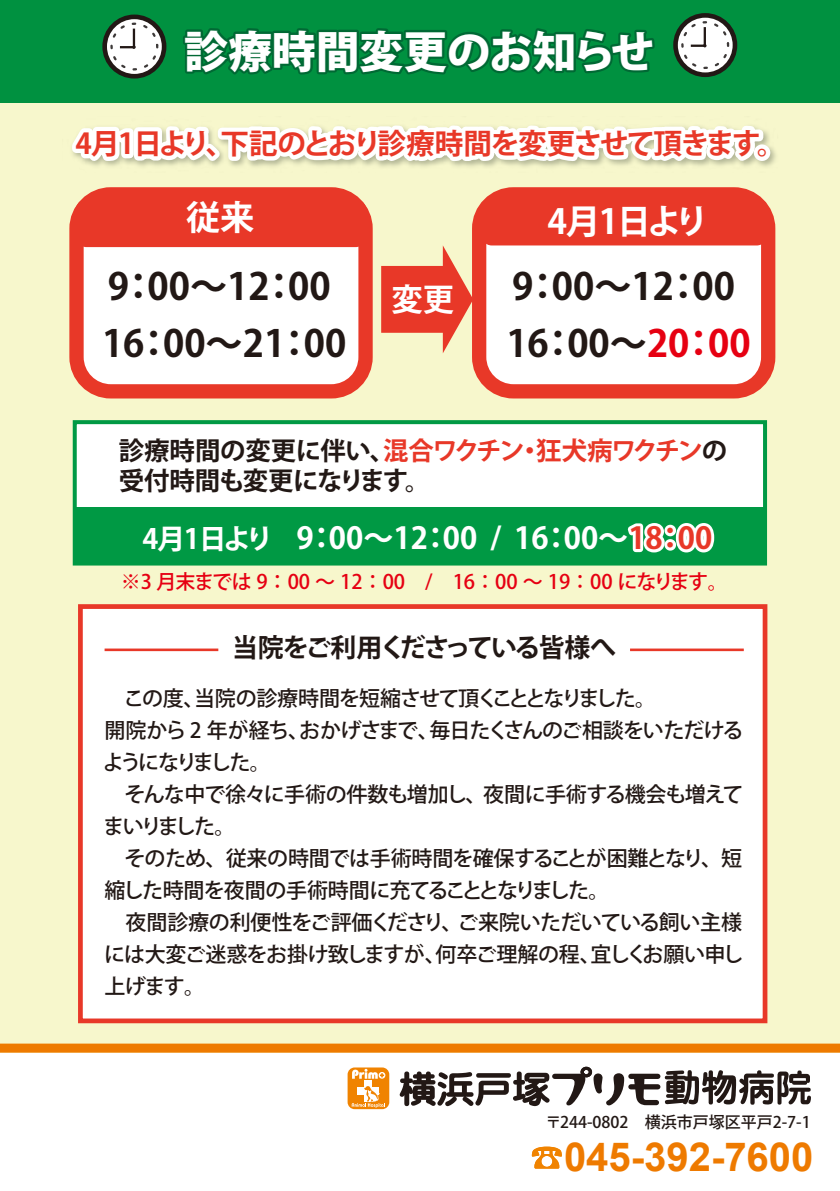
<style>
.page{position:relative;width:840px;height:1191px;background:#fff}
.page>*{position:absolute;margin:0;border:0;box-sizing:border-box;transform-origin:0 0}
.t1{font:800 43.8px "Koz Go Pro";color:#fff}
.t2{font:700 40px "Arial";color:#ee7a00}
.t3{font:700 37.2px/57px "Koz Go Pro";color:#221815}
.t4{font:700 34.2px "Koz Go Pro";letter-spacing:-.045em;color:#fff}
.t5{font:700 31.4px "Koz Go Pro";color:#fff}
.t6{font:700 30px "Koz Go Pro";color:#fff}
.t7{font:700 28.6px "Koz Go Pro";letter-spacing:-.05em;color:#e60012}
.t8{font:700 26px "Koz Go Pro";letter-spacing:-.075em;color:#221815}
.t9{font:700 25.4px/30px "Koz Go Pro";letter-spacing:-.025em;color:#221815}
.t10{font:500 21px/32px "Koz Go Pro";letter-spacing:-.045em;color:#221815}
.t11{font:500 20px "Koz Go Pro";letter-spacing:-.02em;color:#e60012}
.t12{font:500 16px "Koz Go Pro";color:#221815}
.s1{color:#e60012}
.s2{color:#e83828}
.s3{font-size:27.8px}
</style>
<div class="page">
<div style="left:0;top:75px;width:839px;height:977px;background:#f7f7cc"></div>
<div style="left:0;top:1043px;width:839px;height:9px;background:#ee7a00"></div>
<div style="left:73px;top:420px;width:693px;height:145px;background:#fff;border:4px solid #094"></div>
<div style="left:0;top:0;width:839px;height:102px;background:#009140"></div>
<svg style="left:183px;top:28px;width:472px;height:47px"></svg>
<div style="left:347px;top:1067px;width:42px;height:42px;background:#f08300;border-radius:7px"></div>
<div style="left:364px;top:1080px;width:7px;height:21px;background:#fff"></div>
<svg style="left:351px;top:1086px;width:33px;height:21px"></svg>
<svg style="left:352px;top:1068px;width:33px;height:10px"></svg>
<svg style="left:399px;top:1066px;width:411px;height:40px"></svg>
<svg style="left:69px;top:125px;width:705px;height:274px"></svg>
<div style="left:480px;top:198px;width:287px;height:47px;background:#e83828;border-radius:12px"></div>
<div style="left:75px;top:200px;width:292px;height:47px;background:#e83828;border-radius:12px"></div>
<div style="left:102px;top:15px;width:64px;height:64px;border:5px solid #221815;border-radius:50%"></div>
<svg style="left:108px;top:20px;width:51px;height:53px;background:#ccd0cd"></svg>
<div style="left:672px;top:13px;width:64px;height:64px;border:5px solid #221815;border-radius:50%"></div>
<svg style="left:678px;top:19px;width:52px;height:52px;background:#ccd0cc"></svg>
<svg style="left:531px;top:1146px;width:30px;height:22px"></svg>
<div style="left:78px;top:604px;width:689px;height:419px;background:#fff;border:5px solid #e83828"></div>
<hr style="left:104px;top:648px;width:114px;height:3px;background:#e83828">
<hr style="left:629px;top:648px;width:114px;height:3px;background:#e83828">
<div style="left:75px;top:507px;width:689px;height:56px;background:#094"></div>
<svg style="left:627px;top:523px;width:88px;height:30px"></svg>
<h1 class="t1" style="left:184px;top:23px;width:471px">診療時間変更のお知らせ</h1>
<h3 class="t7" style="left:76px;top:125px;width:711px">4月1日より、下記のとおり診療時間を変更させて頂きます。</h3>
<h3 class="t4" style="left:186px;top:195px;width:70px">従来</h3>
<h3 class="t4" style="left:547px;top:199px;width:163px">4月1日より</h3>
<h3 class="t3" style="left:102px;top:260px;width:245px">9：00～12：00<br>16：00～21：00</h3>
<h3 class="t5" style="left:391px;top:279px;width:64px">変更</h3>
<h3 class="t3" style="left:506px;top:260px;width:245px">9：00～12：00<br>16：00～<span class="s1">20：00</span></h3>
<p class="t9" style="left:119px;top:437px;width:609px">診療時間の変更に伴い、<span class="s2">混合ワクチン・狂犬病ワクチン</span>の受付時間も変更になります。</p>
<h3 class="t6" style="left:142px;top:519px;width:571px"><span class="s3">4月1日より</span> 9：00～12：00 / 16：00～18：00</h3>
<p class="t11" style="left:121px;top:569px;width:608px">※3 月末までは 9：00 ～ 12：00　/　16：00 ～ 19：00 になります。</p>
<p class="t8" style="left:232px;top:630px;width:385px">当院をご利用くださっている皆様へ</p>
<p class="t10" style="left:103px;top:683px;width:641px">　この度、当院の診療時間を短縮させて頂くこととなりました。<br>開院から 2 年が経ち、おかげさまで、毎日たくさんのご相談をいただけるようになりました。<br>　そんな中で徐々に手術の件数も増加し、夜間に手術する機会も増えてまいりました。<br>　そのため、従来の時間では手術時間を確保することが困難となり、短縮した時間を夜間の手術時間に充てることとなりました。<br>　夜間診療の利便性をご評価くださり、ご来院いただいている飼い主様には大変ご迷惑をお掛け致しますが、何卒ご理解の程、宜しくお願い申し上げます。</p>
<p class="t12" style="left:545px;top:1112px;width:267px">〒244-0802　横浜市戸塚区平戸2-7-1</p>
<h2 class="t2" style="left:563px;top:1130px;width:251px">045-392-7600</h2>
</div>
